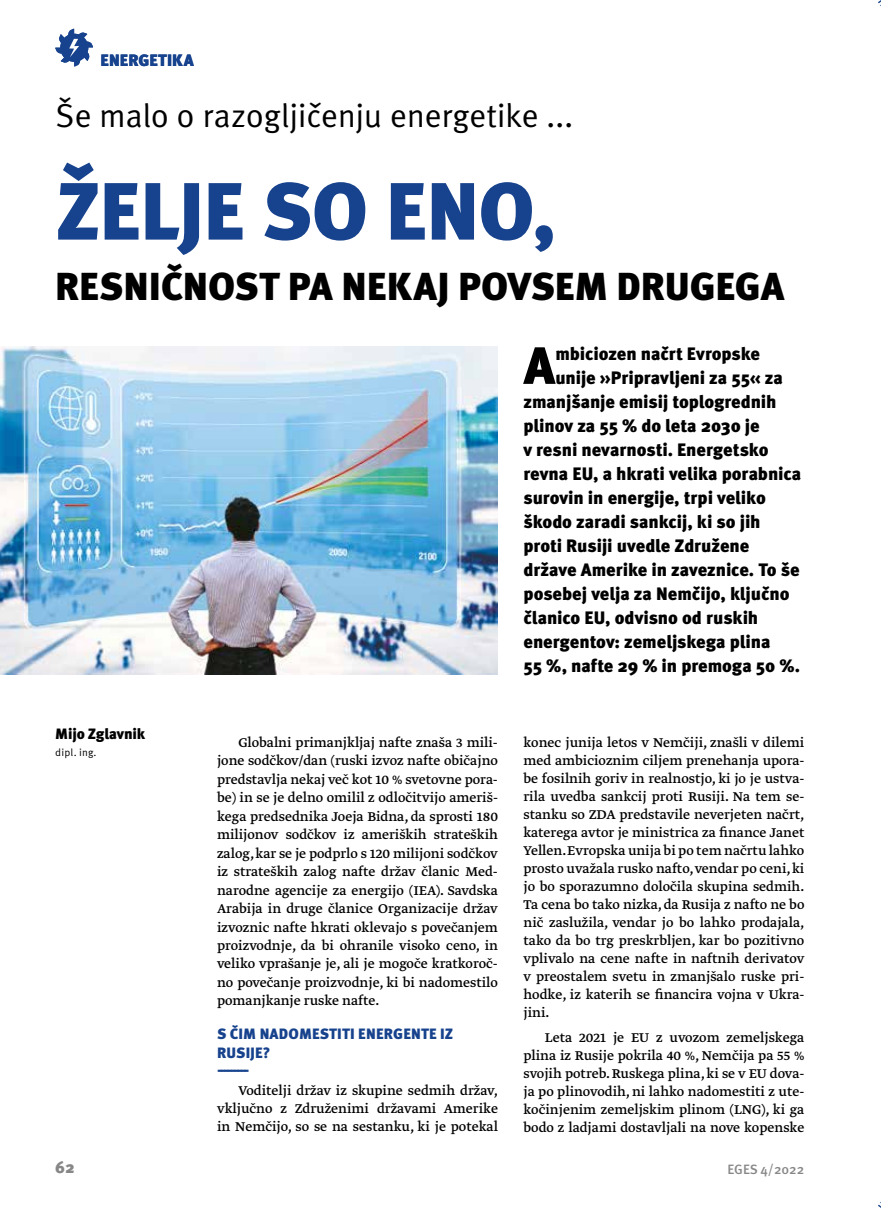
<style>
.page{position:relative;width:881px;height:1208px;background:#fff}
.page>*{position:absolute;margin:0;border:0;box-sizing:border-box;transform-origin:0 0}
.t1{font:900 81px "Meta Pro";letter-spacing:-.01em;color:#17428d}
.t2{font:900 52.5px "Meta Pro";color:#000}
.t3{font:900 39px "Meta Pro";letter-spacing:-.005em;color:#000}
.t4{font:33px "Meta Pro";letter-spacing:-.01em;color:#000}
.t5{font:900 18px "Meta Pro";letter-spacing:-.005em;color:#000}
.t6{font:900 16.5px "Meta Pro";letter-spacing:.01em;color:#17428d}
.t7{font:900 16.5px "Meta Pro";color:#878787}
.t8{font:15px/18px "Greta Text Pro Regular Plus";color:#000;text-align:justify}
.t9{font:900 15px/18.5px "Meta Pro";letter-spacing:.01em;color:#17428d}
.t10{font:900 15px "Meta Pro";letter-spacing:-.015em;color:#000}
.t11{font:500 13.5px "Meta Pro";letter-spacing:-.005em;color:#878787}
.t12{font:10.5px "Meta Pro";letter-spacing:.01em;color:#000}
</style>
<div class="page">
<img style="left:0;top:346px;width:497px;height:329px">
<svg style="left:55px;top:29px;width:38px;height:37px"></svg>
<p class="t6" style="left:100px;top:50px;width:95px">ENERGETIKA</p>
<h3 class="t4" style="left:55px;top:95px;width:519px">Še malo o razogljičenju energetike ...</h3>
<h1 class="t1" style="left:55px;top:160px;width:502px">ŽELJE SO ENO,</h1>
<h3 class="t3" style="left:55px;top:261px;width:730px">RESNIČNOST PA NEKAJ POVSEM DRUGEGA</h3>
<p class="t10" style="left:55px;top:724px;width:91px">Mijo Zglavnik</p>
<p class="t12" style="left:55px;top:745px;width:43px">dipl. ing.</p>
<p class="t8" style="left:217px;top:734px;width:282px;line-height:18.5px;text-indent:21px">Globalni primanjkljaj nafte znaša 3 mili&shy;jone sodčkov/dan (ruski izvoz nafte običajno predstavlja nekaj več kot 10 % svetovne pora&shy;be) in se je delno omilil z odločitvijo ameriš&shy;kega predsednika Joeja Bidna, da sprosti 180 milijonov sodčkov iz ameriških strateških zalog, kar se je podprlo s 120 milijoni sodčkov iz strateških zalog nafte držav članic Med&shy;narodne agencije za energijo (IEA). Savdska Arabija in druge članice Organizacije držav izvoznic nafte hkrati oklevajo s povečanjem proizvodnje, da bi ohranile visoko ceno, in veliko vprašanje je, ali je mogoče kratkoroč&shy;no povečanje proizvodnje, ki bi nadomestilo pomanjkanje ruske nafte.</p>
<p class="t9" style="left:217px;top:1025px;width:237px">S ČIM NADOMESTITI ENERGENTE IZ<br>RUSIJE?<br>---------</p>
<p class="t8" style="left:217px;top:1081px;width:282px;line-height:18.5px;text-indent:21px">Voditelji držav iz skupine sedmih držav, vključno z Združenimi državami Amerike in Nemčijo, so se na sestanku, ki je potekal</p>
<h2 class="t2" style="left:523px;top:332px;width:33px">A</h2>
<p class="t5" style="left:555px;top:342px;width:206px">mbiciozen načrt Evropske</p>
<p class="t5" style="left:555px;top:366px;width:229px">unije »Pripravljeni za 55« za</p>
<p class="t5" style="left:523px;top:390px;width:254px">zmanjšanje emisij toplogrednih</p>
<p class="t5" style="left:523px;top:414px;width:238px">plinov za 55 % do leta 2030 je</p>
<p class="t5" style="left:523px;top:438px;width:246px">v resni nevarnosti. Energetsko</p>
<p class="t5" style="left:523px;top:462px;width:279px">revna EU, a hkrati velika porabnica</p>
<p class="t5" style="left:523px;top:486px;width:244px">surovin in energije, trpi veliko</p>
<p class="t5" style="left:523px;top:510px;width:239px">škodo zaradi sankcij, ki so jih</p>
<p class="t5" style="left:523px;top:534px;width:227px">proti Rusiji uvedle Združene</p>
<p class="t5" style="left:523px;top:558px;width:277px">države Amerike in zaveznice. To še</p>
<p class="t5" style="left:523px;top:582px;width:267px">posebej velja za Nemčijo, ključno</p>
<p class="t5" style="left:523px;top:606px;width:236px">članico EU, odvisno od ruskih</p>
<p class="t5" style="left:523px;top:630px;width:248px">energentov: zemeljskega plina</p>
<p class="t5" style="left:523px;top:654px;width:278px">55 %, nafte 29 % in premoga 50 %.</p>
<p class="t8" style="left:523px;top:734px;width:282px">konec junija letos v Nemčiji, znašli v dilemi med ambicioznim ciljem prenehanja upora&shy;be fosilnih goriv in realnostjo, ki jo je ustva&shy;rila uvedba sankcij proti Rusiji. Na tem se&shy;stanku so ZDA predstavile neverjeten načrt, katerega avtor je ministrica za finance Janet Yellen. Evropska unija bi po tem načrtu lahko prosto uvažala rusko nafto, vendar po ceni, ki jo bo sporazumno določila skupina sedmih.<br>Ta cena bo tako nizka, da Rusija z nafto ne bo nič zaslužila, vendar jo bo lahko prodajala, tako da bo trg preskrbljen, kar bo pozitivno vplivalo na cene nafte in naftnih derivatov v preostalem svetu in zmanjšalo ruske pri&shy;hodke, iz katerih se financira vojna v Ukra&shy;jini.</p>
<p class="t8" style="left:523px;top:1029px;width:282px;text-indent:21px">Leta 2021 je EU z uvozom zemeljskega plina iz Rusije pokrila 40 %, Nemčija pa 55 % svojih potreb. Ruskega plina, ki se v EU dova&shy;ja po plinovodih, ni lahko nadomestiti z ute&shy;kočinjenim zemeljskim plinom (LNG), ki ga bodo z ladjami dostavljali na nove kopenske</p>
<p class="t7" style="left:55px;top:1157px;width:21px">62</p>
<p class="t11" style="left:727px;top:1160px;width:78px">EGES 4/2022</p>
</div>
